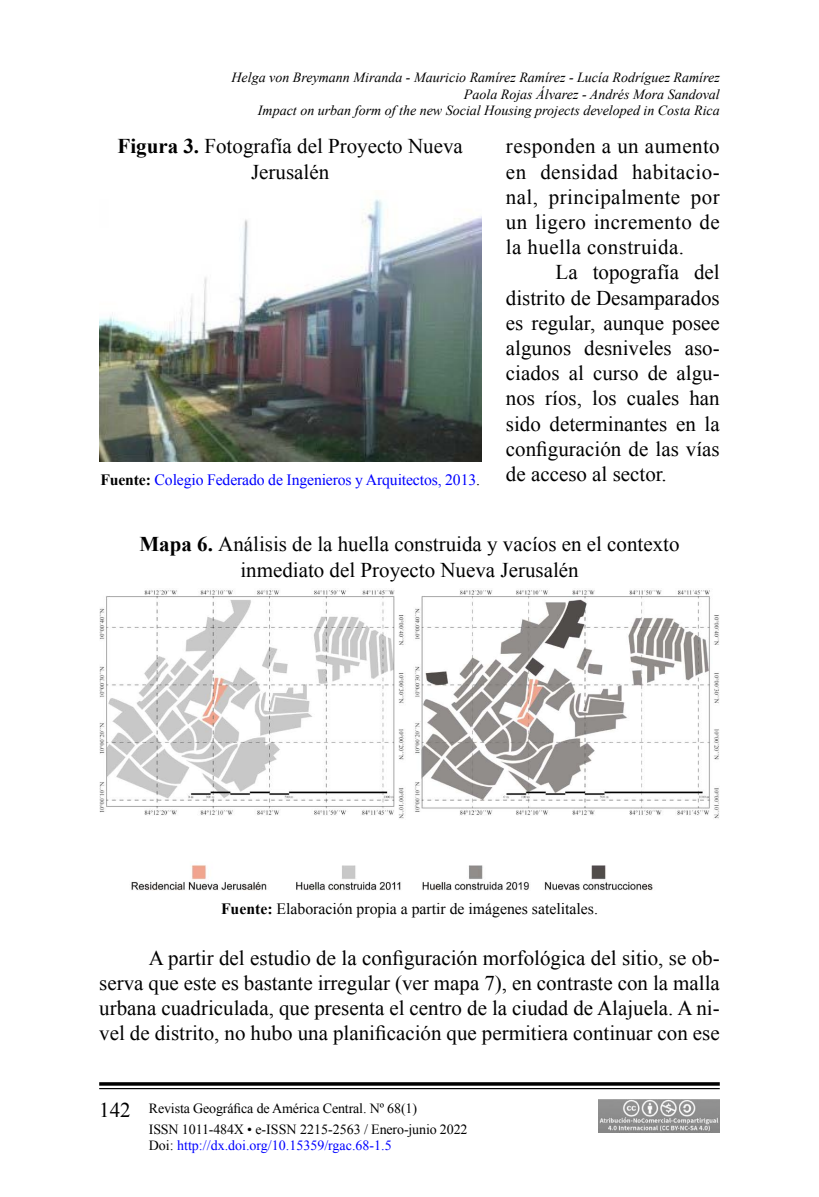
<style>
.page{position:relative;width:819px;height:1197px;background:#fff}
.page>*{position:absolute;margin:0;border:0;box-sizing:border-box;transform-origin:0 0}
.t1{font:21px/25.2px "Times New Roman";color:#000;text-align:justify}
.t2{font:15.75px "Times New Roman";color:#000}
.t3{font:15.75px "Times New Roman";letter-spacing:-.01em;color:#00f}
.t4{font:italic 14px/16.8px "Times New Roman";color:#000;text-align:right}
.t5{font:14px/21px "Times New Roman";letter-spacing:-.01em;color:#000}
.t6{font:14px "Times New Roman";color:#00f}
.s1{font-weight:700}
.s2{font-weight:700;color:#000}
.s3{color:#000}
.s4{font-size:21px}
</style>
<div class="page">
<svg style="left:99px;top:1082px;width:621px;height:4px;background:#1f1f1f"></svg>
<hr style="left:99px;top:1088px;width:621px;height:1px;background:#000">
<img style="left:599px;top:1099px;width:121px;height:34px">
<img style="left:99px;top:589px;width:620px;height:301px">
<img style="left:99px;top:199px;width:382px;height:262px">
<p class="t4" style="left:232px;top:68px;width:490px">Helga von Breymann Miranda - Mauricio Ramírez Ramírez - Lucía Rodríguez Ramírez<br>Paola Rojas Álvarez - Andrés Mora Sandoval<br>Impact on urban form of the new Social Housing projects developed in Costa Rica</p>
<p class="t1" style="left:118px;top:134px;width:347px;text-align:center"><span class="s1">Figura 3.</span> Fotografía del Proyecto Nueva<br>Jerusalén</p>
<p class="t3" style="left:100px;top:469px;width:381px"><span class="s2">Fuente:</span> Colegio Federado de Ingenieros y Arquitectos, 2013<span class="s3">.</span></p>
<p class="t1" style="left:506px;top:134px;width:215px">responden a un aumento en densidad habitacio&shy;nal, principalmente por un ligero incremento de la huella construida.</p>
<p class="t1" style="left:506px;top:260px;width:215px;text-indent:50px">La topografía del distrito de Desamparados es regular, aunque posee algunos desniveles aso&shy;ciados al curso de algu&shy;nos ríos, los cuales han sido determinantes en la configuración de las vías de acceso al sector.</p>
<p class="t1" style="left:139px;top:531px;width:542px;text-align:center"><span class="s1">Mapa 6.</span> Análisis de la huella construida y vacíos en el contexto inmediato del Proyecto Nueva Jerusalén</p>
<p class="t2" style="left:221px;top:898px;width:379px"><span class="s1">Fuente:</span> Elaboración propia a partir de imágenes satelitales.</p>
<p class="t1" style="left:99px;top:945px;width:622px;text-indent:50px">A partir del estudio de la configuración morfológica del sitio, se ob&shy;serva que este es bastante irregular (ver mapa 7), en contraste con la malla urbana cuadriculada, que presenta el centro de la ciudad de Alajuela. A ni&shy;vel de distrito, no hubo una planificación que permitiera continuar con ese</p>
<p class="t5" style="left:149px;top:1097px;width:320px;text-indent:-50px"><span class="s4">142</span> Revista Geográfica de América Central. Nº 68(1)<br>ISSN 1011-484X • e-ISSN 2215-2563 / Enero-junio 2022</p>
<p class="t6" style="left:149px;top:1136px;width:244px"><span class="s3">Doi:</span> http://dx.doi.org/10.15359/rgac.68-1.5</p>
</div>
